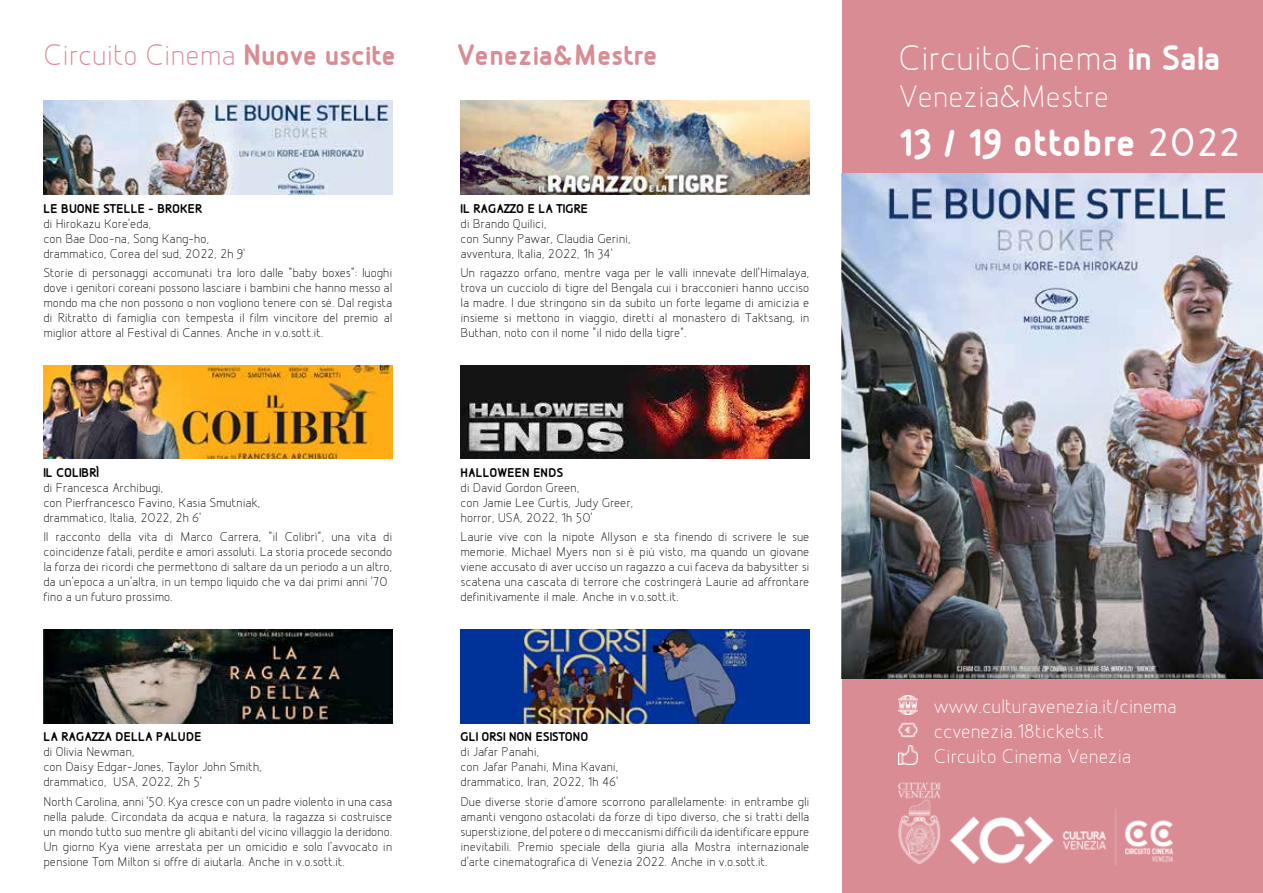
<style>
.page{position:relative;width:1263px;height:893px;background:#fff}
.page>*{position:absolute;margin:0;border:0;box-sizing:border-box;transform-origin:0 0}
.t1{font:700 43.5px "Designio";color:#fff}
.t2{font:37.5px "Designio";color:#fff}
.t3{font:33px "Designio";color:#fff}
.t4{font:31.5px "Designio";color:#d98c94}
.t5{font:700 31.5px "Designio";color:#d98c94}
.t6{font:21px "Designio";color:#fff}
.t7{font:13.5px/15px "Designio";color:#000}
.t8{font:700 13.5px "Designio";color:#000}
.s1{font-weight:700}
.s2{font-weight:500}
</style>
<div class="page">
<div style="left:842px;top:0;width:421px;height:893px;background:#d98c94"></div>
<img style="left:460px;top:365px;width:349px;height:94px">
<img style="left:43px;top:365px;width:349px;height:94px">
<img style="left:460px;top:101px;width:349px;height:93px">
<img style="left:43px;top:630px;width:349px;height:93px">
<img style="left:43px;top:101px;width:349px;height:93px">
<img style="left:460px;top:630px;width:349px;height:93px">
<img style="left:899px;top:782px;width:274px;height:84px">
<img style="left:899px;top:695px;width:19px;height:20px">
<img style="left:899px;top:745px;width:18px;height:19px">
<img style="left:899px;top:722px;width:19px;height:16px">
<img style="left:842px;top:173px;width:421px;height:506px">
<h3 class="t4" style="left:43px;top:38px;width:354px">Circuito Cinema <span class="s1">Nuove uscite</span></h3>
<h3 class="t5" style="left:457px;top:38px;width:202px">Venezia&amp;Mestre</h3>
<p class="t8" style="left:43px;top:201px;width:160px">LE BUONE STELLE - BROKER</p>
<p class="t7" style="left:43px;top:216px;width:203px">di Hirokazu Kore’eda,<br>con Bae Doo-na, Song Kang-ho, drammatico, Corea del sud, 2022, 2h 9’</p>
<p class="t7" style="left:43px;top:265px;width:350px;text-align:justify">Storie di personaggi accomunati tra loro dalle “baby boxes”: luoghi dove i genitori coreani possono lasciare i bambini che hanno messo al mondo ma che non possono o non vogliono tenere con sé. Dal regista di Ritratto di famiglia con tempesta il film vincitore del premio al miglior attore al Festival di Cannes. Anche in v.o.sott.it.</p>
<p class="t8" style="left:43px;top:465px;width:57px">IL COLIBRÌ</p>
<p class="t7" style="left:43px;top:481px;width:218px">di Francesca Archibugi,<br>con Pierfrancesco Favino, Kasia Smutniak, drammatico, Italia, 2022, 2h 6’</p>
<p class="t7" style="left:43px;top:530px;width:350px">Il racconto della vita di Marco Carrera, “il Colibrì”, una vita di coincidenze fatali, perdite e amori assoluti. La storia procede secondo la forza dei ricordi che permettono di saltare da un periodo a un altro, da un’epoca a un’altra, in un tempo liquido che va dai primi anni ‘70 fino a un futuro prossimo.</p>
<p class="t8" style="left:43px;top:730px;width:160px">LA RAGAZZA DELLA PALUDE</p>
<p class="t7" style="left:43px;top:745px;width:220px">di Olivia Newman,<br>con Daisy Edgar-Jones, Taylor John Smith, drammatico, USA, 2022, 2h 5’</p>
<p class="t7" style="left:43px;top:794px;width:350px;text-align:justify">North Carolina, anni ‘50. Kya cresce con un padre violento in una casa nella palude. Circondata da acqua e natura, la ragazza si costruisce un mondo tutto suo mentre gli abitanti del vicino villaggio la deridono.<br>Un giorno Kya viene arrestata per un omicidio e solo l’avvocato in pensione Tom Milton si offre di aiutarla. Anche in v.o.sott.it.</p>
<p class="t8" style="left:460px;top:201px;width:129px">IL RAGAZZO E LA TIGRE</p>
<p class="t7" style="left:460px;top:216px;width:172px">di Brando Quilici,<br>con Sunny Pawar, Claudia Gerini, avventura, Italia, 2022, 1h 34’</p>
<p class="t7" style="left:460px;top:265px;width:350px;text-align:justify">Un ragazzo orfano, mentre vaga per le valli innevate dell’Himalaya, trova un cucciolo di tigre del Bengala cui i bracconieri hanno ucciso la madre. I due stringono sin da subito un forte legame di amicizia e insieme si mettono in viaggio, diretti al monastero di Taktsang, in Buthan, noto con il nome “il nido della tigre”.</p>
<p class="t8" style="left:460px;top:465px;width:104px">HALLOWEEN ENDS</p>
<p class="t7" style="left:460px;top:481px;width:174px">di David Gordon Green,<br>con Jamie Lee Curtis, Judy Greer, horror, USA, 2022, 1h 50’</p>
<p class="t7" style="left:460px;top:530px;width:350px;text-align:justify">Laurie vive con la nipote Allyson e sta finendo di scrivere le sue memorie. Michael Myers non si è più visto, ma quando un giovane viene accusato di aver ucciso un ragazzo a cui faceva da babysitter si scatena una cascata di terrore che costringerà Laurie ad affrontare definitivamente il male. Anche in v.o.sott.it.</p>
<p class="t8" style="left:460px;top:730px;width:130px">GLI ORSI NON ESISTONO</p>
<p class="t7" style="left:460px;top:745px;width:159px">di Jafar Panahi,<br>con Jafar Panahi, Mina Kavani, drammatico, Iran, 2022, 1h 46’</p>
<p class="t7" style="left:460px;top:794px;width:350px;text-align:justify">Due diverse storie d’amore scorrono parallelamente: in entrambe gli amanti vengono ostacolati da forze di tipo diverso, che si tratti della superstizione, del potere o di meccanismi difficili da identificare eppure inevitabili. Premio speciale della giuria alla Mostra internazionale d’arte cinematografica di Venezia 2022. Anche in v.o.sott.it.</p>
<h2 class="t2" style="left:899px;top:38px;width:324px">CircuitoCinema <span class="s1">in Sala</span></h2>
<h3 class="t3" style="left:899px;top:79px;width:212px">Venezia&amp;Mestre</h3>
<h1 class="t1" style="left:899px;top:119px;width:343px">13 / 19 ottobre <span class="s2">2022</span></h1>
<h3 class="t6" style="left:934px;top:695px;width:244px">www.culturavenezia.it/cinema</h3>
<h3 class="t6" style="left:934px;top:745px;width:199px">Circuito Cinema Venezia</h3>
<h3 class="t6" style="left:934px;top:720px;width:172px">ccvenezia.18tickets.it</h3>
</div>
